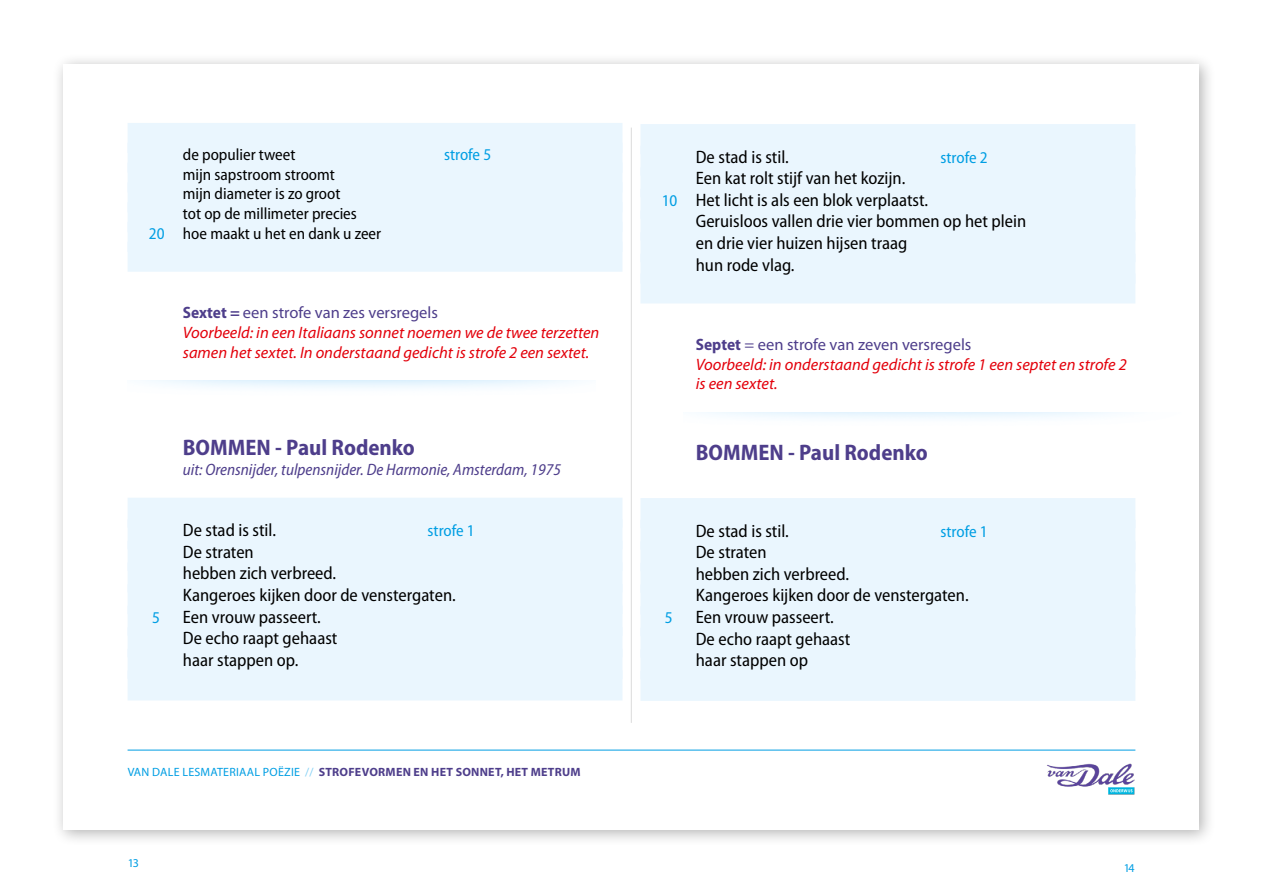
<style>
.page{position:relative;width:1263px;height:893px;background:#fff}
.page>*{position:absolute;margin:0;border:0;box-sizing:border-box;transform-origin:0 0}
.t1{font:700 semi-condensed 22.5px "Myriad Pro";color:#4e3e8b}
.t2{font:semi-condensed 18px/21.6px "Myriad Pro";color:#000}
.t3{font:italic 16.5px/19.8px "Myriad Pro";color:#e3000b}
.t4{font:semi-condensed 16.5px "Myriad Pro";color:#000}
.t5{font:italic semi-condensed 16.5px "Myriad Pro";color:#4e3e8b}
.t6{font:semi-condensed 16.5px "Myriad Pro";color:#009ee3}
.t7{font:700 12px "Myriad Pro";letter-spacing:.02em;color:#4e3e8b}
.t8{font:12px "Myriad Pro";color:#009ee3}
.s1{color:#009ee3}
.s2{font-weight:700;font-style:normal;font-stretch:semi-condensed;color:#4e3e8b}
.s3{font-style:normal;color:#4e3e8b}
.s4{font-weight:400;color:#009ee3}
.s5{font-weight:400;color:#82d0f5}
.s6{font-size:16.5px;color:#009ee3}
</style>
<div class="page">
<div style="left:52px;top:53px;width:1164px;height:793px;background:#000;opacity:.3"></div>
<div style="left:63px;top:64px;width:1136px;height:765px;background:#fff"></div>
<hr style="left:128px;top:750px;width:1007px;height:1px;background:#009ee3">
<img style="left:1047px;top:763px;width:88px;height:32px">
<hr style="left:631px;top:128px;width:1px;height:595px;background:#000">
<div style="left:128px;top:123px;width:494px;height:30px;background:#eaf6fe"></div>
<div style="left:128px;top:143px;width:494px;height:30px;background:#eaf6fe"></div>
<div style="left:128px;top:163px;width:494px;height:30px;background:#eaf6fe"></div>
<div style="left:128px;top:182px;width:494px;height:30px;background:#eaf6fe"></div>
<div style="left:128px;top:202px;width:494px;height:30px;background:#eaf6fe"></div>
<div style="left:128px;top:222px;width:494px;height:30px;background:#eaf6fe"></div>
<div style="left:128px;top:242px;width:494px;height:30px;background:#eaf6fe"></div>
<div style="left:128px;top:498px;width:494px;height:30px;background:#eaf6fe"></div>
<div style="left:128px;top:519px;width:494px;height:30px;background:#eaf6fe"></div>
<div style="left:128px;top:541px;width:494px;height:30px;background:#eaf6fe"></div>
<div style="left:128px;top:562px;width:494px;height:30px;background:#eaf6fe"></div>
<div style="left:128px;top:584px;width:494px;height:30px;background:#eaf6fe"></div>
<div style="left:128px;top:606px;width:494px;height:30px;background:#eaf6fe"></div>
<div style="left:128px;top:627px;width:494px;height:30px;background:#eaf6fe"></div>
<div style="left:128px;top:649px;width:494px;height:30px;background:#eaf6fe"></div>
<div style="left:128px;top:670px;width:494px;height:30px;background:#eaf6fe"></div>
<div style="left:640px;top:124px;width:495px;height:30px;background:#eaf6fe"></div>
<div style="left:640px;top:146px;width:495px;height:30px;background:#eaf6fe"></div>
<div style="left:640px;top:167px;width:495px;height:30px;background:#eaf6fe"></div>
<div style="left:640px;top:189px;width:495px;height:30px;background:#eaf6fe"></div>
<div style="left:640px;top:210px;width:495px;height:30px;background:#eaf6fe"></div>
<div style="left:640px;top:232px;width:495px;height:30px;background:#eaf6fe"></div>
<div style="left:640px;top:254px;width:495px;height:30px;background:#eaf6fe"></div>
<div style="left:640px;top:273px;width:495px;height:30px;background:#eaf6fe"></div>
<div style="left:640px;top:498px;width:495px;height:30px;background:#eaf6fe"></div>
<div style="left:640px;top:520px;width:495px;height:30px;background:#eaf6fe"></div>
<div style="left:640px;top:541px;width:495px;height:30px;background:#eaf6fe"></div>
<div style="left:640px;top:563px;width:495px;height:30px;background:#eaf6fe"></div>
<div style="left:640px;top:584px;width:495px;height:30px;background:#eaf6fe"></div>
<div style="left:640px;top:606px;width:495px;height:30px;background:#eaf6fe"></div>
<div style="left:640px;top:628px;width:495px;height:30px;background:#eaf6fe"></div>
<div style="left:640px;top:649px;width:495px;height:30px;background:#eaf6fe"></div>
<div style="left:640px;top:671px;width:495px;height:30px;background:#eaf6fe"></div>
<p class="t4" style="left:183px;top:145px;width:114px">de populier tweet</p>
<p class="t6" style="left:444px;top:145px;width:49px">strofe 5</p>
<p class="t4" style="left:183px;top:165px;width:154px">mijn sapstroom stroomt</p>
<p class="t4" style="left:183px;top:185px;width:159px">mijn diameter is zo groot</p>
<p class="t4" style="left:183px;top:205px;width:176px">tot op de millimeter precies</p>
<p class="t4" style="left:149px;top:224px;width:234px"><span class="s1">20</span> hoe maakt u het en dank u zeer</p>
<p class="t3" style="left:183px;top:303px;width:418px"><span class="s2">Sextet =</span> <span class="s3">een strofe van zes versregels<br></span>Voorbeeld: in een Italiaans sonnet noemen we de twee terzetten samen het sextet. In onderstaand gedicht is strofe 2 een sextet.</p>
<p class="t1" style="left:183px;top:435px;width:234px">BOMMEN - Paul Rodenko</p>
<p class="t5" style="left:183px;top:461px;width:380px">uit: Orensnijder, tulpensnijder. De Harmonie, Amsterdam, 1975</p>
<p class="t2" style="left:183px;top:520px;width:95px">De stad is stil.</p>
<p class="t6" style="left:428px;top:522px;width:49px">strofe 1</p>
<p class="t2" style="left:183px;top:541px;width:274px">De straten<br>hebben zich verbreed.<br>Kangeroes kijken door de venstergaten.</p>
<p class="t6" style="left:152px;top:608px;width:9px">5</p>
<p class="t2" style="left:183px;top:606px;width:156px">Een vrouw passeert.<br>De echo raapt gehaast haar stappen op.</p>
<p class="t7" style="left:128px;top:765px;width:454px"><span class="s4">VAN DALE LESMATERIAAL POËZIE</span> <span class="s5">//</span> STROFEVORMEN EN HET SONNET, HET METRUM</p>
<p class="t8" style="left:128px;top:857px;width:12px">13</p>
<p class="t2" style="left:696px;top:146px;width:95px">De stad is stil.</p>
<p class="t6" style="left:940px;top:148px;width:49px">strofe 2</p>
<p class="t2" style="left:696px;top:168px;width:211px">Een kat rolt stijf van het kozijn.</p>
<p class="t2" style="left:662px;top:189px;width:268px"><span class="s6">10</span> Het licht is als een blok verplaatst.</p>
<p class="t2" style="left:696px;top:211px;width:332px">Geruisloos vallen drie vier bommen op het plein</p>
<p class="t2" style="left:696px;top:233px;width:213px">en drie vier huizen hijsen traag</p>
<p class="t2" style="left:696px;top:254px;width:100px">hun rode vlag.</p>
<p class="t3" style="left:696px;top:335px;width:433px"><span class="s2">Septet</span> <span class="s3">= een strofe van zeven versregels<br></span>Voorbeeld: in onderstaand gedicht is strofe 1 een septet en strofe 2 is een sextet.</p>
<p class="t1" style="left:696px;top:440px;width:234px">BOMMEN - Paul Rodenko</p>
<p class="t2" style="left:696px;top:520px;width:95px">De stad is stil.</p>
<p class="t6" style="left:940px;top:522px;width:49px">strofe 1</p>
<p class="t2" style="left:696px;top:542px;width:274px">De straten<br>hebben zich verbreed.<br>Kangeroes kijken door de venstergaten.</p>
<p class="t6" style="left:665px;top:609px;width:9px">5</p>
<p class="t2" style="left:696px;top:607px;width:156px">Een vrouw passeert.<br>De echo raapt gehaast haar stappen op</p>
<p class="t8" style="left:1124px;top:861px;width:12px">14</p>
</div>
